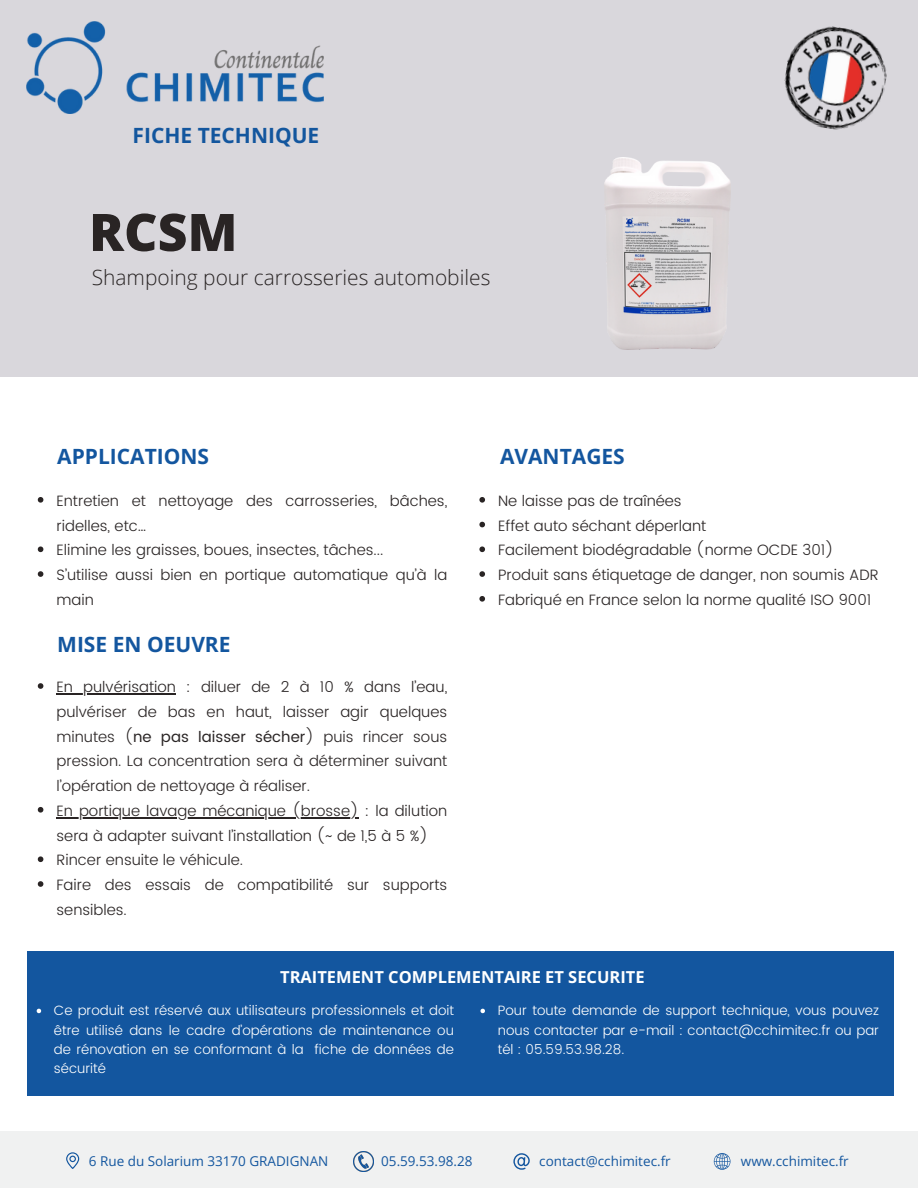
<style>
.page{position:relative;width:918px;height:1188px;background:#fff}
.page>*{position:absolute;margin:0;border:0;box-sizing:border-box;transform-origin:0 0}
.t1{font:800 51.75px "Open Sans";color:#292424}
.t2{font:300 21px "Open Sans";color:#292424}
.t3{font:700 21px "Open Sans";color:#13569f}
.t4{font:700 21px "Open Sans";color:#13569e}
.t5{font:700 16.5px "Open Sans";color:#fff}
.t6{font:300 15px/24.8px "Poppins";color:#292424}
.t7{font:300 13.5px/19.2px "Poppins";color:#fff;text-align:justify}
.t8{font:13.5px "Open Sans";color:#13569f}
.s1{font-weight:400}
</style>
<div class="page">
<div style="left:0;top:1131px;width:918px;height:57px;background:#f0f1f1"></div>
<div style="left:0;top:0;width:918px;height:377px;background:#d9d7dc"></div>
<img style="left:784px;top:26px;width:103px;height:104px">
<img style="left:27px;top:21px;width:297px;height:93px">
<div style="left:27px;top:952px;width:866px;height:144px;background:#13569f"></div>
<img style="left:354px;top:1151px;width:20px;height:20px">
<svg style="left:66px;top:1152px;width:13px;height:17px"></svg>
<svg style="left:714px;top:1153px;width:16px;height:17px"></svg>
<svg style="left:513px;top:1153px;width:17px;height:17px"></svg>
<img style="left:605px;top:157px;width:126px;height:193px">
<svg style="left:479px;top:497px;width:6px;height:6px"></svg>
<svg style="left:479px;top:522px;width:6px;height:5px"></svg>
<svg style="left:479px;top:546px;width:6px;height:6px"></svg>
<svg style="left:479px;top:571px;width:6px;height:6px"></svg>
<svg style="left:479px;top:596px;width:6px;height:6px"></svg>
<svg style="left:480px;top:1009px;width:5px;height:4px"></svg>
<svg style="left:38px;top:497px;width:5px;height:6px"></svg>
<svg style="left:38px;top:546px;width:5px;height:6px"></svg>
<svg style="left:38px;top:571px;width:5px;height:6px"></svg>
<svg style="left:37px;top:1009px;width:4px;height:4px"></svg>
<svg style="left:38px;top:683px;width:5px;height:6px"></svg>
<hr style="left:57px;top:693px;width:119px;height:1px;background:#292424">
<svg style="left:38px;top:807px;width:5px;height:6px"></svg>
<hr style="left:57px;top:817px;width:302px;height:1px;background:#292424">
<svg style="left:38px;top:856px;width:5px;height:6px"></svg>
<svg style="left:38px;top:881px;width:5px;height:6px"></svg>
<p class="t4" style="left:133px;top:121px;width:188px">FICHE TECHNIQUE</p>
<h2 class="t1" style="left:89px;top:196px;width:150px">RCSM</h2>
<p class="t2" style="left:92px;top:263px;width:400px">Shampoing pour carrosseries automobiles</p>
<p class="t3" style="left:57px;top:442px;width:153px">APPLICATIONS</p>
<p class="t6" style="left:57px;top:488px;width:392px">Entretien et nettoyage des carrosseries, bâches, ridelles, etc…</p>
<p class="t6" style="left:57px;top:538px;width:328px">Elimine les graisses, boues, insectes, tâches...</p>
<p class="t6" style="left:57px;top:563px;width:392px">S’utilise aussi bien en portique automatique qu’à la main</p>
<h2 class="t3" style="left:57px;top:630px;width:175px">MISE EN OEUVRE</h2>
<p class="t6" style="left:57px;top:675px;width:392px;text-align:justify">En pulvérisation : diluer de 2 à 10 % dans l’eau, pulvériser de bas en haut, laisser agir quelques minutes (<span class="s1">ne pas laisser sécher</span>) puis rincer sous pression. La concentration sera à déterminer suivant l’opération de nettoyage à réaliser.</p>
<p class="t6" style="left:57px;top:798px;width:392px">En portique lavage mécanique (brosse) : la dilution sera à adapter suivant l’installation (~ de 1,5 à 5 %)</p>
<h4 class="t6" style="left:57px;top:848px;width:188px">Rincer ensuite le véhicule.</h4>
<p class="t6" style="left:57px;top:873px;width:392px">Faire des essais de compatibilité sur supports sensibles.</p>
<p class="t3" style="left:500px;top:442px;width:126px">AVANTAGES</p>
<h3 class="t6" style="left:498px;top:488px;width:185px">Ne laisse pas de traînées</h3>
<p class="t6" style="left:498px;top:513px;width:210px">Effet auto séchant déperlant</p>
<h2 class="t6" style="left:498px;top:538px;width:337px">Facilement biodégradable (norme OCDE 301)</h2>
<p class="t6" style="left:498px;top:563px;width:382px">Produit sans étiquetage de danger, non soumis ADR</p>
<p class="t6" style="left:498px;top:587px;width:375px">Fabriqué en France selon la norme qualité ISO 9001</p>
<p class="t5" style="left:280px;top:965px;width:366px">TRAITEMENT COMPLEMENTAIRE ET SECURITE</p>
<p class="t7" style="left:54px;top:1001px;width:402px">Ce produit est réservé aux utilisateurs professionnels et doit être utilisé dans le cadre d’opérations de maintenance ou de rénovation en se conformant à la fiche de données de sécurité</p>
<p class="t7" style="left:498px;top:1001px;width:383px">Pour toute demande de support technique, vous pouvez nous contacter par e-mail : contact@cchimitec.fr ou par tél : 05.59.53.98.28.</p>
<p class="t8" style="left:89px;top:1152px;width:241px">6 Rue du Solarium 33170 GRADIGNAN</p>
<p class="t8" style="left:381px;top:1152px;width:93px">05.59.53.98.28</p>
<p class="t8" style="left:539px;top:1152px;width:133px">contact@cchimitec.fr</p>
<p class="t8" style="left:741px;top:1152px;width:109px">www.cchimitec.fr</p>
</div>
